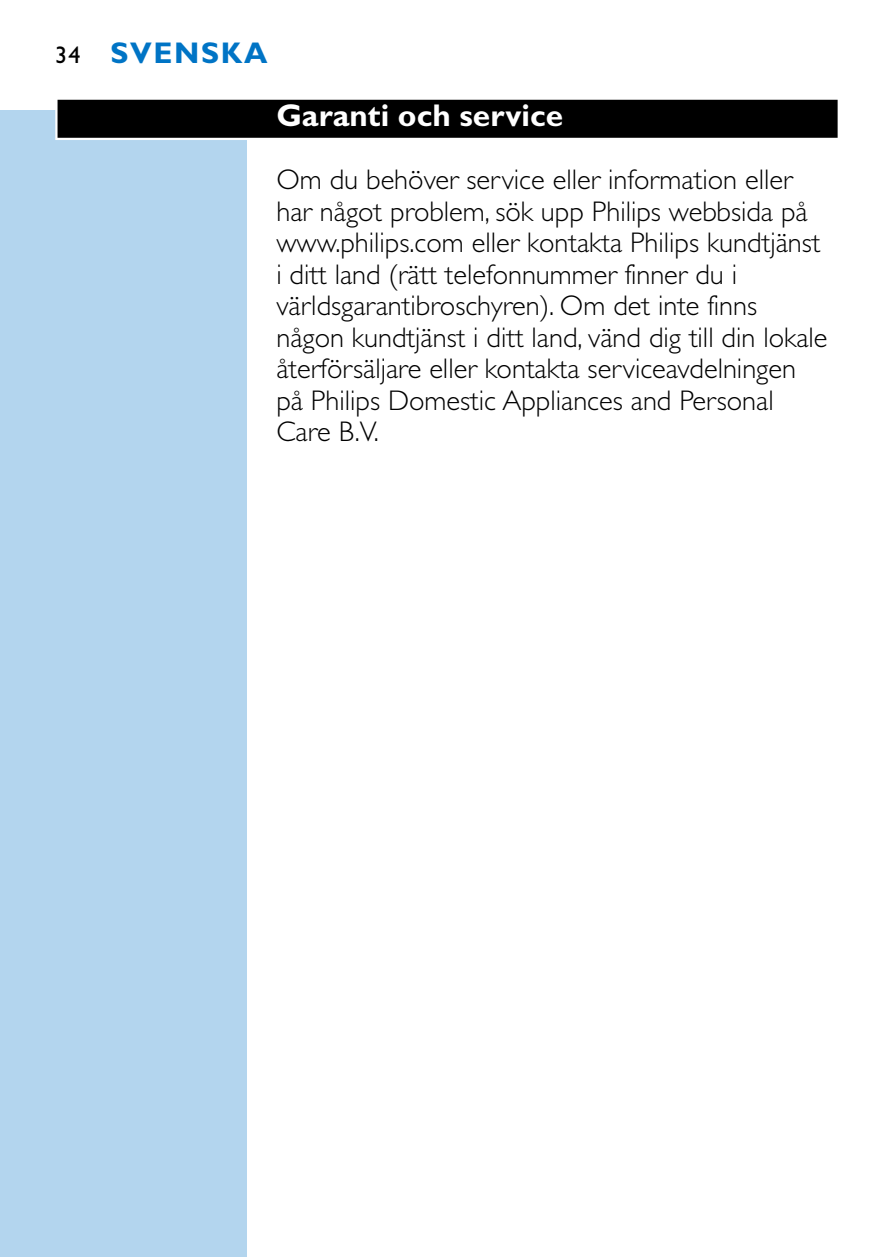
<style>
.page{position:relative;width:891px;height:1257px;background:#fff}
.page>*{position:absolute;margin:0;border:0;box-sizing:border-box;transform-origin:0 0}
.t1{font:700 31.5px "Gill Sans";color:#fff}
.t2{font:700 30px "Gill Sans";letter-spacing:.055em;color:#0074c5}
.t3{font:300 28.5px/31.5px "Gill Sans";color:#000}
.s1{font-weight:400;font-size:24px;color:#000}
</style>
<div class="page">
<div style="left:0;top:110px;width:247px;height:1147px;background:#b3d5ee"></div>
<svg style="left:55px;top:99px;width:783px;height:41px"></svg>
<div style="left:58px;top:100px;width:780px;height:38px;background:#000"></div>
<p class="t2" style="left:55px;top:43px;width:214px"><span class="s1">34</span> SVENSKA</p>
<p class="t1" style="left:276px;top:105px;width:288px">Garanti och service</p>
<p class="t3" style="left:276px;top:167px;width:553px">Om du behöver service eller information eller har något problem, sök upp Philips webbsida på www.philips.com eller kontakta Philips kundtjänst i ditt land (rätt telefonnummer finner du i världsgarantibroschyren). Om det inte finns någon kundtjänst i ditt land, vänd dig till din lokale återförsäljare eller kontakta serviceavdelningen på Philips Domestic Appliances and Personal Care B.V.</p>
</div>
